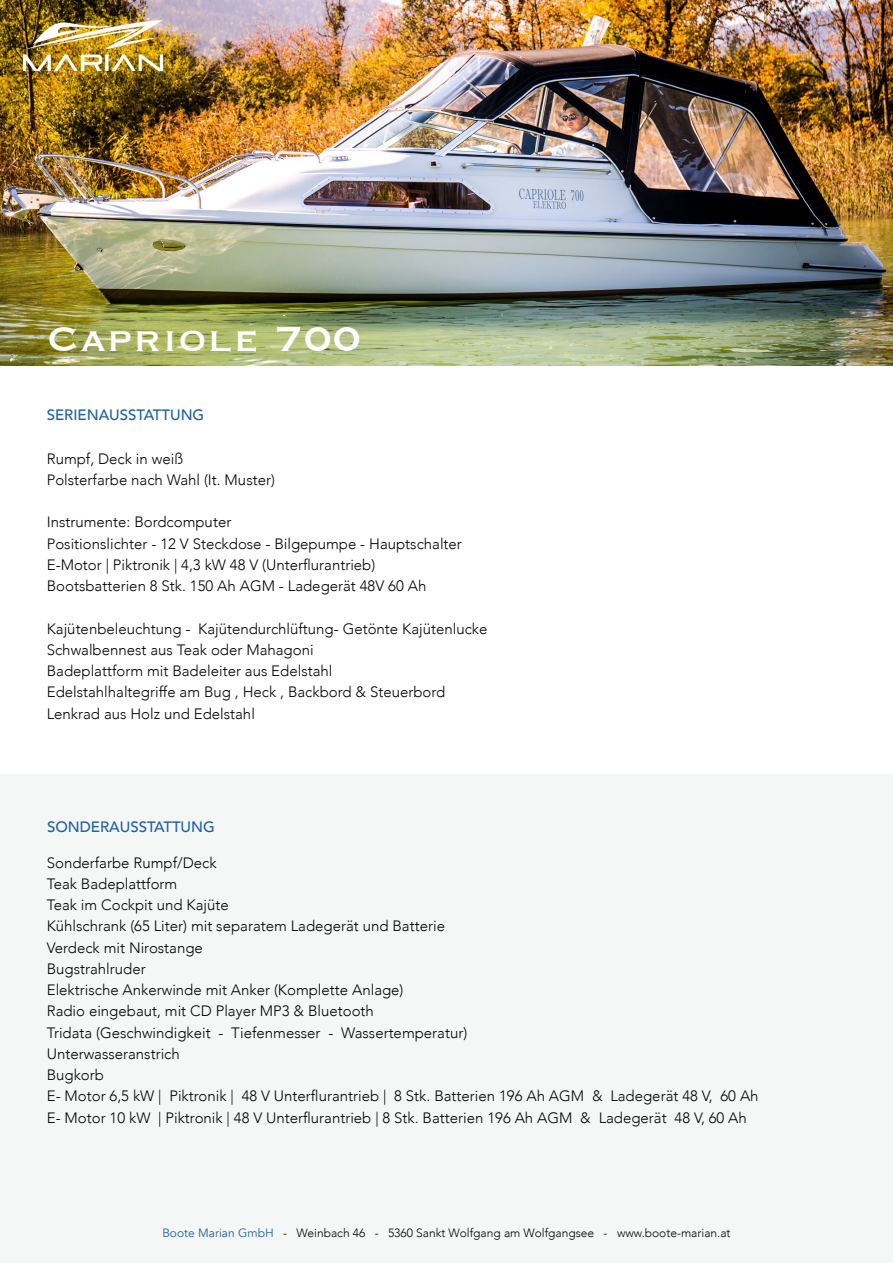
<style>
.page{position:relative;width:893px;height:1263px;background:#fff}
.page>*{position:absolute;margin:0;border:0;box-sizing:border-box;transform-origin:0 0}
.Normal_text{font:45px "Copperplate";letter-spacing:.03em;color:#fff}
.Normal_text-2{font:300 15px "Avenir";color:#040503}
.Normal_text-3{font:500 15px "Avenir";color:#1f5fa4}
.Normal_text-4{font:300 12px "Avenir";color:#040503}
.s1{font-weight:400;color:#2360a1}
</style>
<div class="page">
<div style="left:0;top:774px;width:893px;height:489px;background:#f5f7f7"></div>
<img style="left:0;top:0;width:893px;height:366px">
<img style="left:24px;top:20px;width:139px;height:51px">
<p class="Normal_text" style="left:47px;top:310px;width:315px">Capriole 700</p>
<p class="Normal_text-3" style="left:47px;top:401px;width:159px">SERIENAUSSTATTUNG</p>
<p class="Normal_text-2" style="left:47px;top:449px;width:138px">Rumpf, Deck in weiß</p>
<p class="Normal_text-2" style="left:47px;top:471px;width:230px">Polsterfarbe nach Wahl (It. Muster)</p>
<p class="Normal_text-2" style="left:47px;top:513px;width:186px">Instrumente: Bordcomputer</p>
<p class="Normal_text-2" style="left:47px;top:534px;width:417px">Positionslichter - 12 V Steckdose - Bilgepumpe - Hauptschalter</p>
<p class="Normal_text-2" style="left:47px;top:556px;width:330px">E-Motor | Piktronik | 4,3 kW 48 V (Unterflurantrieb)</p>
<p class="Normal_text-2" style="left:47px;top:577px;width:381px">Bootsbatterien 8 Stk. 150 Ah AGM - Ladegerät 48V 60 Ah</p>
<p class="Normal_text-2" style="left:47px;top:620px;width:442px">Kajütenbeleuchtung - Kajütendurchlüftung- Getönte Kajütenlucke</p>
<p class="Normal_text-2" style="left:47px;top:641px;width:268px">Schwalbennest aus Teak oder Mahagoni</p>
<p class="Normal_text-2" style="left:47px;top:662px;width:287px">Badeplattform mit Badeleiter aus Edelstahl</p>
<p class="Normal_text-2" style="left:47px;top:683px;width:400px">Edelstahlhaltegriffe am Bug , Heck , Backbord &amp; Steuerbord</p>
<p class="Normal_text-2" style="left:47px;top:705px;width:210px">Lenkrad aus Holz und Edelstahl</p>
<p class="Normal_text-3" style="left:47px;top:814px;width:169px">SONDERAUSSTATTUNG</p>
<p class="Normal_text-2" style="left:47px;top:853px;width:171px">Sonderfarbe Rumpf/Deck</p>
<p class="Normal_text-2" style="left:47px;top:875px;width:132px">Teak Badeplattform</p>
<p class="Normal_text-2" style="left:47px;top:896px;width:183px">Teak im Cockpit und Kajüte</p>
<p class="Normal_text-2" style="left:47px;top:917px;width:400px">Kühlschrank (65 Liter) mit separatem Ladegerät und Batterie</p>
<p class="Normal_text-2" style="left:47px;top:938px;width:158px">Verdeck mit Nirostange</p>
<p class="Normal_text-2" style="left:47px;top:960px;width:100px">Bugstrahlruder</p>
<p class="Normal_text-2" style="left:47px;top:981px;width:358px">Elektrische Ankerwinde mit Anker (Komplette Anlage)</p>
<p class="Normal_text-2" style="left:47px;top:1002px;width:329px">Radio eingebaut, mit CD Player MP3 &amp; Bluetooth</p>
<p class="Normal_text-2" style="left:47px;top:1023px;width:422px">Tridata (Geschwindigkeit - Tiefenmesser - Wassertemperatur)</p>
<p class="Normal_text-2" style="left:47px;top:1045px;width:135px">Unterwasseranstrich</p>
<p class="Normal_text-2" style="left:47px;top:1066px;width:59px">Bugkorb</p>
<p class="Normal_text-2" style="left:47px;top:1087px;width:713px">E- Motor 6,5 kW | Piktronik | 48 V Unterflurantrieb | 8 Stk. Batterien 196 Ah AGM &amp; Ladegerät 48 V, 60 Ah</p>
<p class="Normal_text-2" style="left:47px;top:1108px;width:702px">E- Motor 10 kW | Piktronik | 48 V Unterflurantrieb | 8 Stk. Batterien 196 Ah AGM &amp; Ladegerät 48 V, 60 Ah</p>
<p class="Normal_text-4" style="left:162px;top:1226px;width:570px"><span class="s1">Boote Marian GmbH</span> - Weinbach 46 - 5360 Sankt Wolfgang am Wolfgangsee - www.boote-marian.at</p>
</div>
